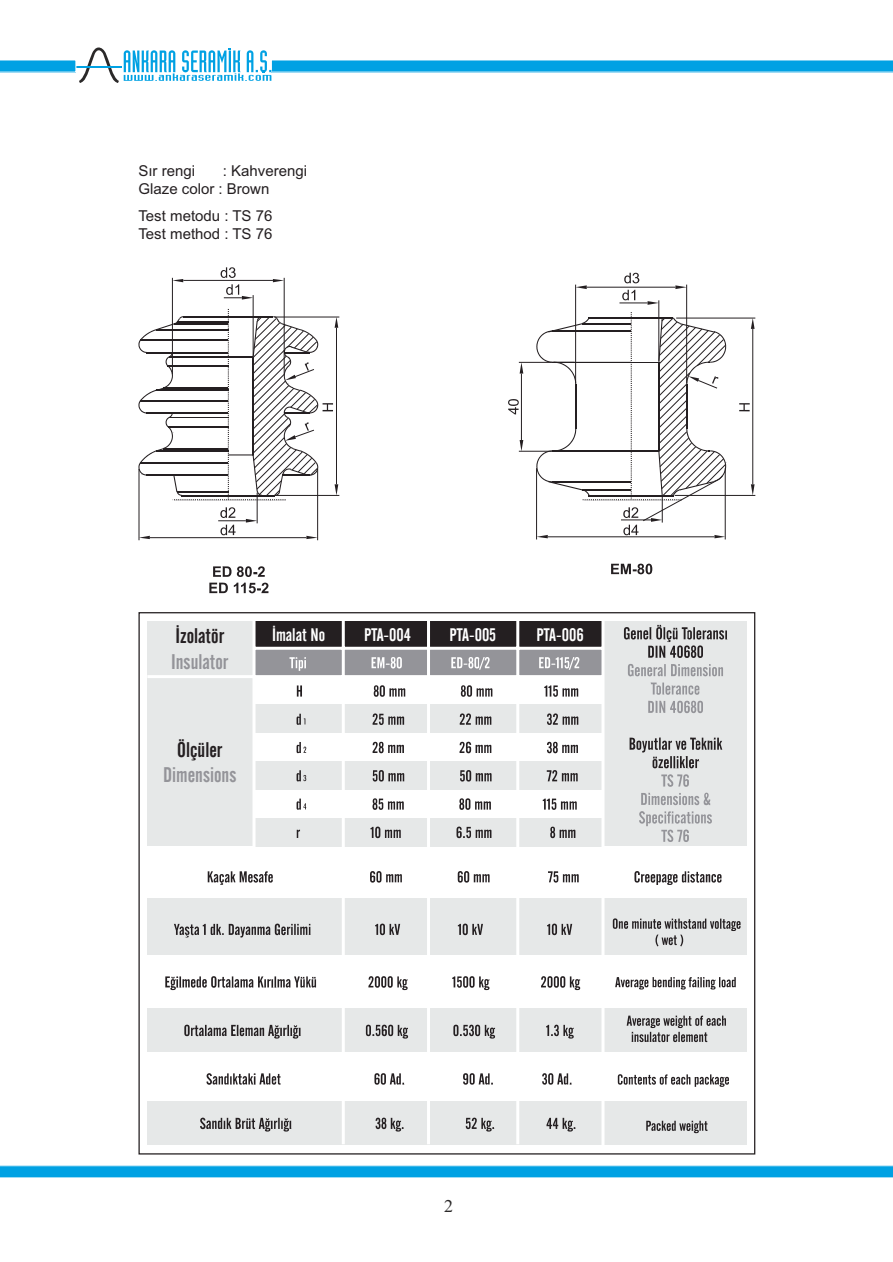
<style>
.page{position:relative;width:893px;height:1262px;background:#fff}
.page>*{position:absolute;margin:0;border:0;box-sizing:border-box;transform-origin:0 0}
.t1{font:21px "Alternate Gothic No 2 BT";color:#949499}
.t2{font:21px "Alternate Gothic No 2 BT";color:#241f21}
.t3{font:18px "Alternate Gothic No 2 BT";color:#fff}
.t4{font:18px "Times New Roman";color:#2b2929}
.t5{font:15px/18px "Arial";color:#241f21}
</style>
<div class="page">
<div style="left:271px;top:60px;width:622px;height:12px;background:#00a1e3"></div>
<div style="left:0;top:1165px;width:893px;height:12px;background:#00a1e3"></div>
<hr style="left:0;top:1165px;width:893px;height:1px;background:#fff">
<svg style="left:0;top:47px;width:271px;height:36px"></svg>
<div style="left:147px;top:1008px;width:599px;height:44px;background:#e6e8e8"></div>
<div style="left:147px;top:1101px;width:599px;height:44px;background:#e6e8e8"></div>
<div style="left:147px;top:898px;width:599px;height:57px;background:#e6e8e8"></div>
<div style="left:254px;top:761px;width:349px;height:28px;background:#e6e8e8"></div>
<div style="left:254px;top:818px;width:349px;height:28px;background:#e6e8e8"></div>
<div style="left:254px;top:705px;width:349px;height:28px;background:#e6e8e8"></div>
<div style="left:254px;top:648px;width:349px;height:28px;background:#949499"></div>
<div style="left:254px;top:621px;width:349px;height:27px;background:#241f21"></div>
<div style="left:147px;top:620px;width:106px;height:56px;background:#e6e8e8"></div>
<div style="left:603px;top:621px;width:143px;height:225px;background:#e6e8e8"></div>
<div style="left:147px;top:676px;width:107px;height:170px;background:#e6e8e8"></div>
<hr style="left:254px;top:647px;width:349px;height:3px;background:#fff">
<hr style="left:147px;top:675px;width:456px;height:3px;background:#fff">
<hr style="left:601px;top:620px;width:3px;height:526px;background:#fff">
<hr style="left:342px;top:620px;width:3px;height:524px;background:#fff">
<hr style="left:427px;top:620px;width:3px;height:524px;background:#fff">
<hr style="left:516px;top:620px;width:3px;height:524px;background:#fff">
<hr style="left:252px;top:620px;width:3px;height:227px;background:#fff">
<svg style="left:289px;top:657px;width:290px;height:14px"></svg>
<svg style="left:624px;top:625px;width:103px;height:217px"></svg>
<svg style="left:297px;top:685px;width:281px;height:11px"></svg>
<svg style="left:297px;top:826px;width:278px;height:12px"></svg>
<svg style="left:208px;top:871px;width:513px;height:14px"></svg>
<svg style="left:612px;top:918px;width:128px;height:28px"></svg>
<svg style="left:615px;top:977px;width:120px;height:12px"></svg>
<svg style="left:184px;top:1024px;width:389px;height:14px"></svg>
<svg style="left:626px;top:1015px;width:100px;height:27px"></svg>
<svg style="left:206px;top:1073px;width:523px;height:13px"></svg>
<svg style="left:200px;top:1117px;width:375px;height:14px"></svg>
<svg style="left:646px;top:1120px;width:61px;height:13px"></svg>
<svg style="left:174px;top:923px;width:398px;height:14px"></svg>
<svg style="left:165px;top:976px;width:415px;height:14px"></svg>
<svg style="left:296px;top:713px;width:282px;height:12px"></svg>
<svg style="left:296px;top:741px;width:282px;height:12px"></svg>
<svg style="left:296px;top:770px;width:281px;height:11px"></svg>
<svg style="left:296px;top:798px;width:280px;height:12px"></svg>
<svg style="left:209px;top:566px;width:59px;height:27px"></svg>
<hr style="left:274px;top:316px;width:65px;height:1px;background:#241f21">
<hr style="left:274px;top:495px;width:65px;height:1px;background:#241f21">
<hr style="left:172px;top:278px;width:1px;height:96px;background:#241f21">
<hr style="left:284px;top:278px;width:1px;height:96px;background:#241f21">
<hr style="left:183px;top:280px;width:90px;height:1px;background:#241f21">
<svg style="left:172px;top:279px;width:11px;height:3px"></svg>
<svg style="left:273px;top:279px;width:11px;height:3px"></svg>
<hr style="left:253px;top:295px;width:1px;height:61px;background:#241f21">
<hr style="left:139px;top:469px;width:1px;height:71px;background:#241f21">
<hr style="left:317px;top:469px;width:1px;height:71px;background:#241f21">
<hr style="left:150px;top:537px;width:156px;height:1px;background:#241f21">
<svg style="left:139px;top:536px;width:11px;height:3px"></svg>
<svg style="left:306px;top:536px;width:12px;height:3px"></svg>
<hr style="left:257px;top:492px;width:1px;height:31px;background:#241f21">
<svg style="left:220px;top:267px;width:16px;height:11px"></svg>
<svg style="left:224px;top:284px;width:29px;height:15px"></svg>
<svg style="left:138px;top:309px;width:200px;height:191px"></svg>
<svg style="left:218px;top:507px;width:39px;height:28px"></svg>
<svg style="left:611px;top:563px;width:41px;height:11px"></svg>
<hr style="left:676px;top:318px;width:79px;height:1px;background:#241f21">
<hr style="left:674px;top:495px;width:81px;height:1px;background:#241f21">
<hr style="left:752px;top:329px;width:1px;height:155px;background:#241f21">
<svg style="left:750px;top:318px;width:4px;height:11px"></svg>
<svg style="left:750px;top:484px;width:4px;height:11px"></svg>
<hr style="left:519px;top:362px;width:33px;height:1px;background:#241f21">
<hr style="left:519px;top:451px;width:33px;height:1px;background:#241f21">
<hr style="left:521px;top:373px;width:1px;height:67px;background:#241f21">
<svg style="left:519px;top:362px;width:4px;height:11px"></svg>
<svg style="left:519px;top:440px;width:4px;height:11px"></svg>
<hr style="left:686px;top:284px;width:1px;height:99px;background:#241f21">
<hr style="left:575px;top:284px;width:1px;height:99px;background:#241f21">
<hr style="left:586px;top:287px;width:89px;height:1px;background:#241f21">
<svg style="left:675px;top:285px;width:11px;height:4px"></svg>
<svg style="left:575px;top:285px;width:11px;height:4px"></svg>
<hr style="left:658px;top:300px;width:1px;height:61px;background:#241f21">
<hr style="left:536px;top:468px;width:1px;height:71px;background:#241f21">
<hr style="left:724px;top:468px;width:1px;height:71px;background:#241f21">
<svg style="left:624px;top:273px;width:15px;height:10px"></svg>
<svg style="left:619px;top:290px;width:39px;height:15px"></svg>
<svg style="left:739px;top:403px;width:10px;height:8px"></svg>
<svg style="left:508px;top:399px;width:10px;height:15px"></svg>
<svg style="left:536px;top:312px;width:190px;height:226px"></svg>
<p class="t5" style="left:138px;top:163px;width:58px">Sır rengi</p>
<p class="t5" style="left:138px;top:163px;width:170px;text-indent:84px">: Kahverengi<br>Glaze color : Brown</p>
<p class="t5" style="left:138px;top:208px;width:135px">Test metodu : TS 76<br>Test method : TS 76</p>
<h1 class="t2" style="left:175px;top:627px;width:50px">İzolatör</h1>
<h1 class="t1" style="left:171px;top:652px;width:59px">Insulator</h1>
<h1 class="t2" style="left:177px;top:741px;width:47px">Ölçüler</h1>
<h1 class="t1" style="left:163px;top:766px;width:75px">Dimensions</h1>
<p class="t3" style="left:272px;top:627px;width:55px">İmalat No</p>
<p class="t3" style="left:364px;top:627px;width:48px">PTA-004</p>
<p class="t3" style="left:449px;top:627px;width:48px">PTA-005</p>
<p class="t3" style="left:536px;top:627px;width:49px">PTA-006</p>
<p class="t4" style="left:444px;top:1199px;width:10px">2</p>
</div>
